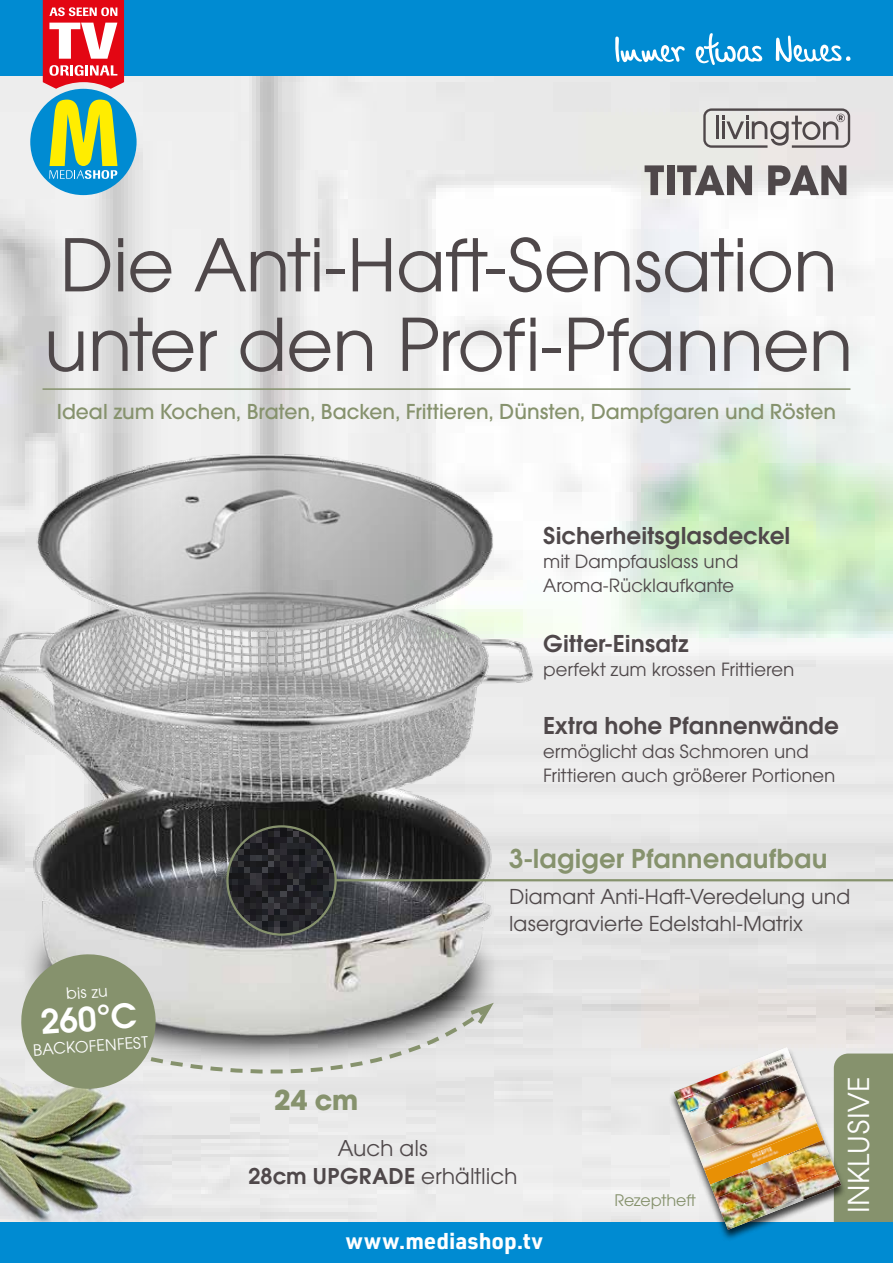
<style>
.page{position:relative;width:893px;height:1263px;background:#fff}
.page>*{position:absolute;margin:0;border:0;box-sizing:border-box;transform-origin:0 0}
.t1{font:79.5px/79.5px "Avalon";letter-spacing:-.01em;color:#4f484a}
.t2{font:600 36.75px "Avalon";color:#fff}
.t3{font:31.65px "Avalon";letter-spacing:.015em;color:#fff}
.t4{font:700 30px "Avalon";color:#86926d}
.t5{font:600 28.5px "Avalon";color:#86926d}
.t6{font:600 25.5px "Avalon";color:#4f484a}
.t7{font:23.85px/28.5px "Avalon";color:#4f484a;text-align:center}
.t8{font:500 22.5px "Avalon";color:#86926d}
.t9{font:22.5px/27px "Avalon";color:#4f484a}
.t10{font:700 22.5px "URWDIN";color:#fff}
.t11{font:19.95px/24px "Avalon";color:#4f484a}
.t12{font:17.55px "Avalon";letter-spacing:-.005em;color:#86926d}
.t13{font:17.25px "Avalon";color:#fff}
.s1{font-weight:600}
</style>
<div class="page">
<img style="left:0;top:76px;width:893px;height:1146px">
<img style="left:0;top:1074px;width:176px;height:148px">
<div style="left:0;top:0;width:893px;height:76px;background:#008bd2"></div>
<div style="left:30px;top:89px;width:107px;height:106px;background:#008bd2;border-radius:50%"></div>
<svg style="left:49px;top:100px;width:68px;height:79px"></svg>
<svg style="left:43px;top:0;width:81px;height:89px"></svg>
<svg style="left:615px;top:37px;width:70px;height:25px"></svg>
<svg style="left:776px;top:36px;width:74px;height:26px"></svg>
<svg style="left:696px;top:33px;width:66px;height:32px"></svg>
<svg style="left:703px;top:108px;width:147px;height:40px"></svg>
<svg style="left:645px;top:165px;width:19px;height:30px"></svg>
<div style="left:667px;top:165px;width:7px;height:30px;background:#4f484a"></div>
<svg style="left:677px;top:165px;width:75px;height:30px"></svg>
<svg style="left:768px;top:165px;width:78px;height:30px"></svg>
<div style="left:0;top:1222px;width:893px;height:41px;background:#008bd2"></div>
<img style="left:0;top:378px;width:537px;height:696px">
<hr style="left:319px;top:879px;width:574px;height:2px;background:#86926d">
<img style="left:227px;top:826px;width:109px;height:108px;border-radius:54px">
<div style="left:226px;top:825px;width:111px;height:111px;border:2px solid #86926d;border-radius:50%"></div>
<div style="left:668px;top:1047px;width:179px;height:195px;background:#000;opacity:.75"></div>
<svg style="left:674px;top:1047px;width:219px;height:195px"></svg>
<img style="left:674px;top:1047px;width:116px;height:54px">
<img style="left:677px;top:1056px;width:119px;height:59px">
<img style="left:683px;top:1070px;width:118px;height:59px">
<img style="left:688px;top:1084px;width:119px;height:59px">
<img style="left:694px;top:1098px;width:118px;height:59px">
<img style="left:699px;top:1112px;width:119px;height:59px">
<img style="left:705px;top:1126px;width:118px;height:59px">
<img style="left:710px;top:1140px;width:119px;height:58px">
<img style="left:716px;top:1154px;width:118px;height:58px">
<img style="left:721px;top:1168px;width:119px;height:58px">
<img style="left:727px;top:1182px;width:114px;height:48px">
<hr style="left:43px;top:388px;width:807px;height:2px;background:#86926d">
<svg style="left:19px;top:952px;width:479px;height:158px"></svg>
<h1 class="t1" style="left:44px;top:225px;width:811px">Die Anti-Haft-Sensation unter den Profi-Pfannen</h1>
<p class="t8" style="left:57px;top:398px;width:781px">Ideal zum Kochen, Braten, Backen, Frittieren, Dünsten, Dampfgaren und Rösten</p>
<p class="t6" style="left:543px;top:520px;width:249px">Sicherheitsglasdeckel</p>
<p class="t11" style="left:543px;top:549px;width:197px">mit Dampfauslass und<br>Aroma-Rücklaufkante</p>
<p class="t6" style="left:543px;top:629px;width:147px">Gitter-Einsatz</p>
<p class="t11" style="left:543px;top:658px;width:253px">perfekt zum krossen Frittieren</p>
<p class="t6" style="left:543px;top:711px;width:297px">Extra hohe Pfannenwände</p>
<p class="t11" style="left:543px;top:740px;width:294px">ermöglicht das Schmoren und<br>Frittieren auch größerer Portionen</p>
<p class="t13" style="left:66px;top:984px;width:43px;rotate:-4deg">bis zu</p>
<h2 class="t2" style="left:39px;top:1000px;width:97px;rotate:-4deg">260°C</h2>
<p class="t13" style="left:33px;top:1040px;width:117px;rotate:-4deg">BACKOFENFEST</p>
<h3 class="t5" style="left:509px;top:841px;width:320px">3-lagiger Pfannenaufbau</h3>
<p class="t9" style="left:509px;top:883px;width:343px">Diamant Anti-Haft-Veredelung und lasergravierte Edelstahl-Matrix</p>
<h3 class="t4" style="left:274px;top:1082px;width:86px">24 cm</h3>
<p class="t7" style="left:248px;top:1134px;width:270px">Auch als<br><span class="s1">28cm UPGRADE</span> erhältlich</p>
<p class="t10" style="left:346px;top:1226px;width:199px">www.mediashop.tv</p>
<p class="t12" style="left:614px;top:1190px;width:83px">Rezeptheft</p>
<h3 class="t3" style="left:840px;top:1213px;width:138px;rotate:-90deg">INKLUSIVE</h3>
</div>
